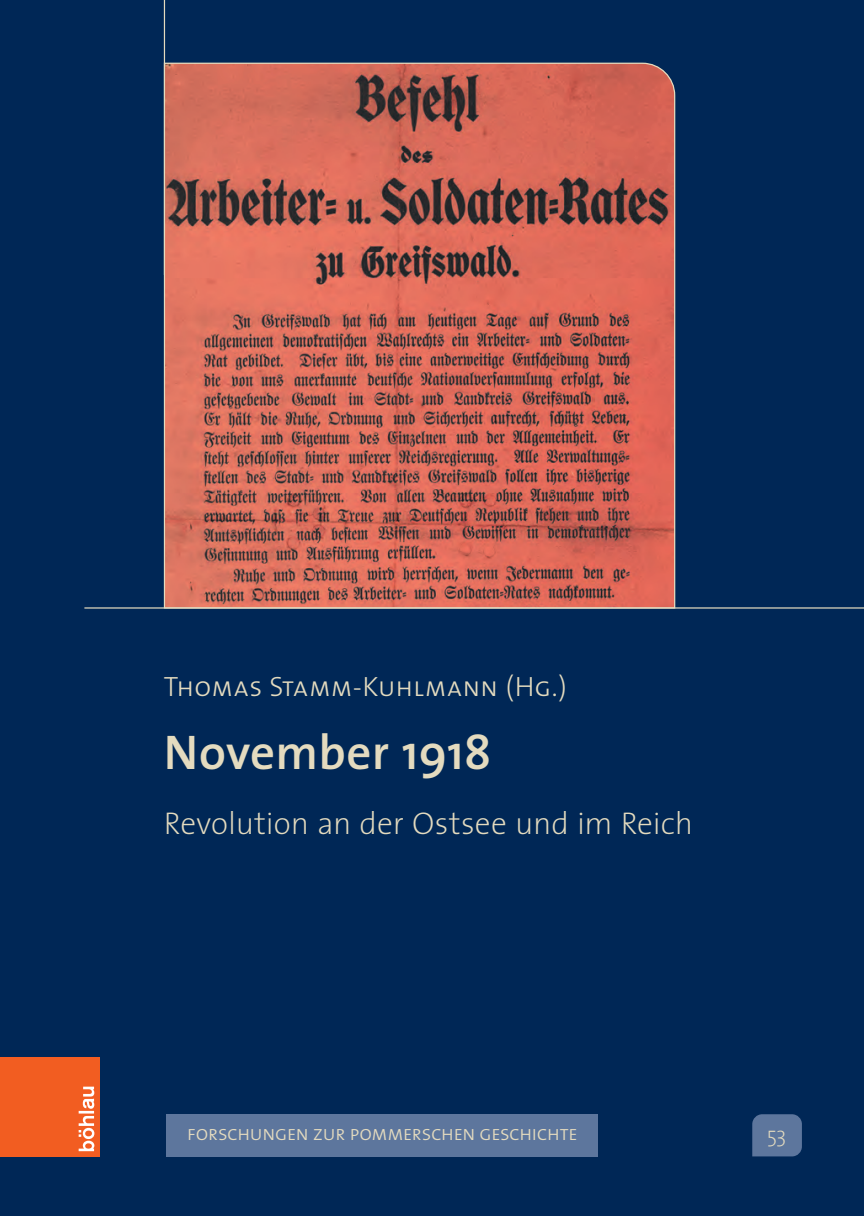
<style>
.page{position:relative;width:864px;height:1216px;background:#fff}
.page>*{position:absolute;margin:0;border:0;box-sizing:border-box;transform-origin:0 0}
.t1{font:600 49px "The Sans";letter-spacing:.005em;color:#e4dbbf}
.t2{font:200 31.5px "The Sans";color:#e4dbbf}
.t3{font:28px "The Sans Light Caps";letter-spacing:-.01em;color:#e4dbbf}
.t4{font:200 21.88px "The Sans";color:#e4dbbf}
.t5{font:21px "The Sans Light Caps";letter-spacing:-.035em;color:#e4dbbf}
</style>
<div class="page">
<div style="left:0;top:0;width:863px;height:1215px;background:#002756"></div>
<hr style="left:164px;top:0;width:1px;height:275px;background:#e4dbbf">
<div style="left:166px;top:1114px;width:432px;height:42px;background:#5d769d"></div>
<div style="left:752px;top:1114px;width:49px;height:42px;background:#5d769d"></div>
<svg style="left:163px;top:62px;width:512px;height:547px;background:#c16456"></svg>
<hr style="left:84px;top:607px;width:779px;height:1px;background:#e4dbbf">
<div style="left:0;top:1057px;width:99px;height:99px;background:#f25d21"></div>
<svg style="left:79px;top:1086px;width:15px;height:65px"></svg>
<h3 class="t3" style="left:164px;top:663px;width:404px">Thomas Stamm-Kuhlmann (Hg.)</h3>
<h1 class="t1" style="left:164px;top:711px;width:329px">November 1918</h1>
<h2 class="t2" style="left:164px;top:797px;width:530px">Revolution an der Ostsee und im Reich</h2>
<p class="t5" style="left:187px;top:1115px;width:392px">forschungen zur pommerschen geschichte</p>
<p class="t4" style="left:766px;top:1116px;width:21px">53</p>
</div>
